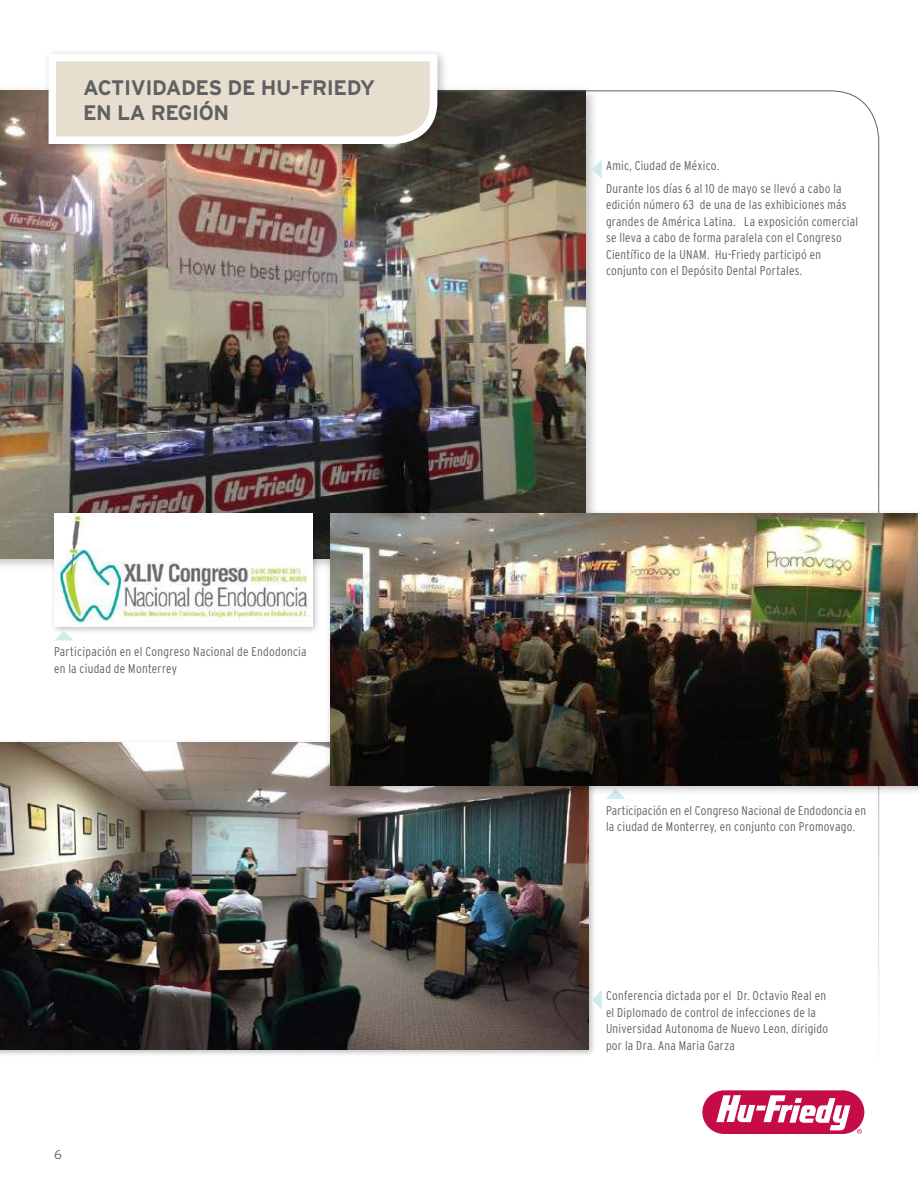
<style>
.page{position:relative;width:918px;height:1188px;background:#fff}
.page>*{position:absolute;margin:0;border:0;box-sizing:border-box;transform-origin:0 0}
.t1{font:700 21px/25.2px "Interstate";letter-spacing:-.02em;color:#5f6062}
.t2{font:300 condensed 12.75px/16.5px "Interstate";letter-spacing:.02em;color:#5f6062}
.t3{font:300 12.75px "Interstate";color:#5f6062}
</style>
<div class="page">
<img style="left:0;top:742px;width:113px;height:308px">
<img style="left:0;top:91px;width:113px;height:467px">
<div style="left:50px;top:510px;width:270px;height:125px;background:#000;opacity:.26"></div>
<img style="left:54px;top:514px;width:59px;height:113px">
<svg style="left:54px;top:631px;width:20px;height:10px"></svg>
<img style="left:113px;top:90px;width:766px;height:965px">
<div style="left:43px;top:48px;width:405px;height:107px;background:#000;opacity:.26"></div>
<svg style="left:45px;top:50px;width:396px;height:98px"></svg>
<div style="left:324px;top:508px;width:594px;height:288px;background:#000;opacity:.26"></div>
<img style="left:330px;top:514px;width:588px;height:271px">
<div style="left:702px;top:1090px;width:162px;height:44px;background:#c60c46;border-radius:22px"></div>
<svg style="left:716px;top:1095px;width:134px;height:35px"></svg>
<svg style="left:857px;top:1129px;width:5px;height:5px"></svg>
<h1 class="t1" style="left:83px;top:75px;width:293px">ACTIVIDADES DE HU-FRIEDY<br>EN LA REGIÓN</h1>
<p class="t2" style="left:54px;top:644px;width:254px">Participación en el Congreso Nacional de Endodoncia en la ciudad de Monterrey</p>
<p class="t3" style="left:54px;top:1147px;width:9px">6</p>
<p class="t2" style="left:606px;top:153px;width:237px;line-height:23.2px">Amic, Ciudad de México.<br>Durante los días 6 al 10 de mayo se llevó a cabo la</p>
<p class="t2" style="left:606px;top:197px;width:254px">edición número 63 de una de las exhibiciones más grandes de América Latina. La exposición comercial se lleva a cabo de forma paralela con el Congreso Científico de la UNAM. Hu-Friedy participó en conjunto con el Depósito Dental Portales.</p>
<p class="t2" style="left:606px;top:802px;width:262px">Participación en el Congreso Nacional de Endodoncia en la ciudad de Monterrey, en conjunto con Promovago.</p>
<p class="t2" style="left:606px;top:988px;width:224px">Conferencia dictada por el Dr. Octavio Real en el Diplomado de control de infecciones de la Universidad Autonoma de Nuevo Leon, dirigido por la Dra. Ana Maria Garza</p>
</div>
